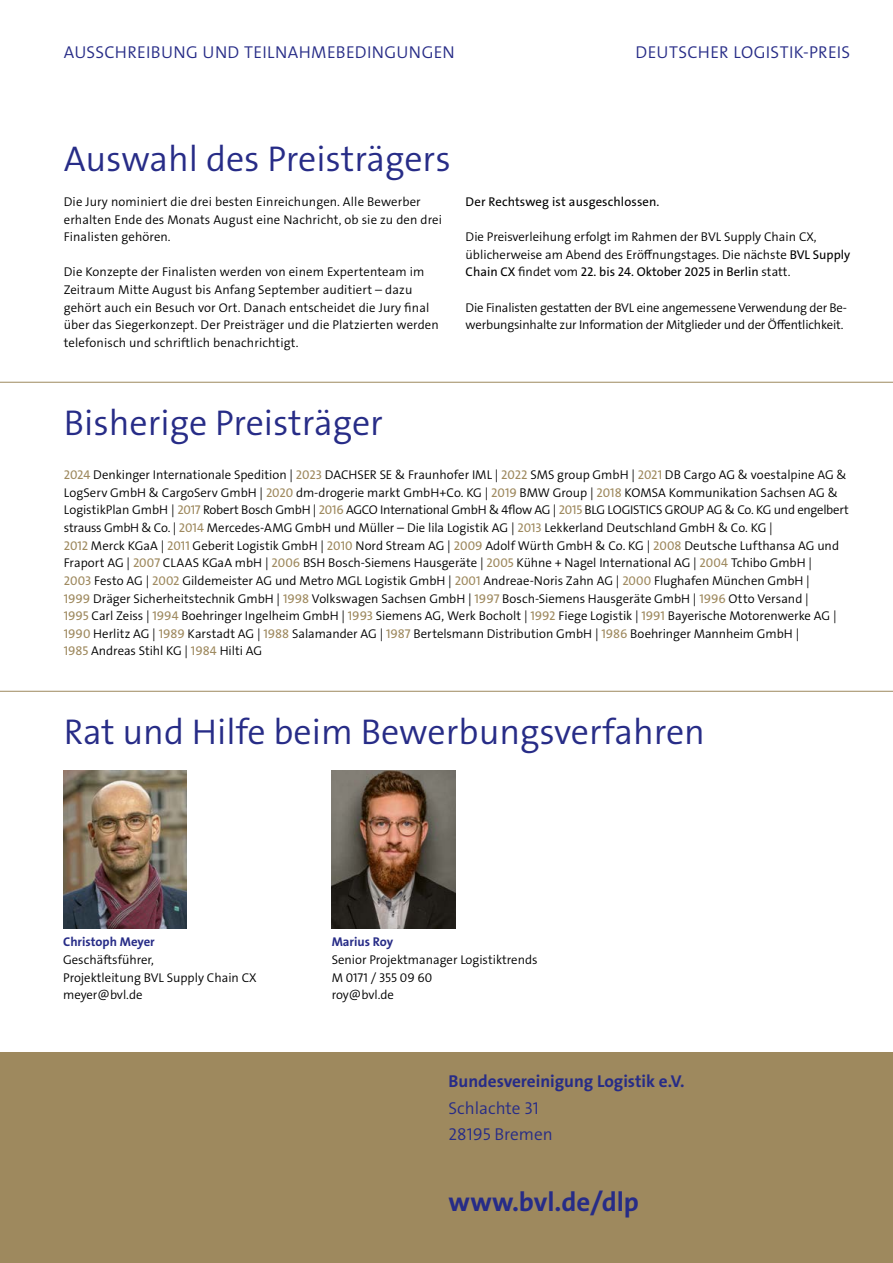
<style>
.page{position:relative;width:893px;height:1263px;background:#fff}
.page>*{position:absolute;margin:0;border:0;box-sizing:border-box;transform-origin:0 0}
.t1{font:36px "The Sans LP4 Se Lig";color:#272c87}
.t2{font:27px "The Sans LP7 Bld";color:#272c87}
.t3{font:17.25px/26.4px "The Sans LP4 Se Lig";letter-spacing:.015em;color:#272c87}
.t4{font:17.25px "The Sans LP7 Bld";color:#272c87}
.t5{font:12.75px/17.5px "The Sans LP4 Se Lig";color:#000}
.t6{font:12.75px "The Sans LP5 Plain";color:#000}
.t7{font:12.75px "The Sans LP7 Bld";color:#272c87}
.s1{font-family:"The Sans LP5 Plain"}
.s2{font-family:"The Sans LP4 Se Lig"}
.s3{font-family:"The Sans LP5 Plain";color:#9e895e}
</style>
<div class="page">
<div style="left:0;top:1052px;width:893px;height:211px;background:#9e895e"></div>
<hr style="left:0;top:382px;width:893px;height:1px;background:#9e895e">
<hr style="left:0;top:691px;width:893px;height:1px;background:#9e895e">
<img style="left:332px;top:770px;width:123px;height:159px">
<img style="left:63px;top:770px;width:124px;height:159px">
<h3 class="t3" style="left:64px;top:40px;width:392px">AUSSCHREIBUNG UND TEILNAHMEBEDINGUNGEN</h3>
<h3 class="t3" style="left:636px;top:40px;width:216px">DEUTSCHER LOGISTIK-PREIS</h3>
<h1 class="t1" style="left:64px;top:135px;width:388px">Auswahl des Preisträgers</h1>
<p class="t5" style="left:64px;top:193px;width:380px">Die Jury nominiert die drei besten Einreichungen. Alle Bewerber erhalten Ende des Monats August eine Nachricht, ob sie zu den drei<br>Finalisten gehören.</p>
<p class="t5" style="left:64px;top:263px;width:377px">Die Konzepte der Finalisten werden von einem Expertenteam im Zeitraum Mitte August bis Anfang September auditiert – dazu gehört auch ein Besuch vor Ort. Danach entscheidet die Jury final über das Siegerkonzept. Der Preisträger und die Platzierten werden telefonisch und schriftlich benachrichtigt.</p>
<p class="t6" style="left:466px;top:193px;width:195px">Der Rechtsweg ist ausgeschlossen.</p>
<p class="t5" style="left:466px;top:228px;width:386px">Die Preisverleihung erfolgt im Rahmen der BVL Supply Chain CX, üblicherweise am Abend des Eröffnungstages. Die nächste <span class="s1">BVL Supply</span></p>
<p class="t6" style="left:466px;top:264px;width:326px">Chain CX <span class="s2">findet vom</span> 22. bis 24. Oktober 2025 in Berlin <span class="s2">statt.</span></p>
<p class="t5" style="left:466px;top:299px;width:383px">Die Finalisten gestatten der BVL eine angemessene Verwendung der Be&shy;werbungsinhalte zur Information der Mitglieder und der Öffentlichkeit.</p>
<h1 class="t1" style="left:64px;top:400px;width:321px">Bisherige Preisträger</h1>
<p class="t5" style="left:64px;top:466px;width:787px"><span class="s3">2024</span> Denkinger Internationale Spedition | <span class="s3">2023</span> DACHSER SE &amp; Fraunhofer IML | <span class="s3">2022</span> SMS group GmbH | <span class="s3">2021</span> DB Cargo AG &amp; voestalpine AG &amp; LogServ GmbH &amp; CargoServ GmbH | <span class="s3">2020</span> dm-drogerie markt GmbH+Co. KG | <span class="s3">2019</span> BMW Group | <span class="s3">2018</span> KOMSA Kommunikation Sachsen AG &amp; LogistikPlan GmbH | <span class="s3">2017</span> Robert Bosch GmbH | <span class="s3">2016</span> AGCO International GmbH &amp; 4flow AG | <span class="s3">2015</span> BLG LOGISTICS GROUP AG &amp; Co. KG und engelbert strauss GmbH &amp; Co. | <span class="s3">2014</span> Mercedes-AMG GmbH und Müller – Die lila Logistik AG | <span class="s3">2013</span> Lekkerland Deutschland GmbH &amp; Co. KG |<br><span class="s3">2012</span> Merck KGaA | <span class="s3">2011</span> Geberit Logistik GmbH | <span class="s3">2010</span> Nord Stream AG | <span class="s3">2009</span> Adolf Würth GmbH &amp; Co. KG | <span class="s3">2008</span> Deutsche Lufthansa AG und Fraport AG | <span class="s3">2007</span> CLAAS KGaA mbH | <span class="s3">2006</span> BSH Bosch-Siemens Hausgeräte | <span class="s3">2005</span> Kühne + Nagel International AG | <span class="s3">2004</span> Tchibo GmbH |<br><span class="s3">2003</span> Festo AG | <span class="s3">2002</span> Gildemeister AG und Metro MGL Logistik GmbH | <span class="s3">2001</span> Andreae-Noris Zahn AG | <span class="s3">2000</span> Flughafen München GmbH |<br><span class="s3">1999</span> Dräger Sicherheitstechnik GmbH | <span class="s3">1998</span> Volkswagen Sachsen GmbH | <span class="s3">1997</span> Bosch-Siemens Hausgeräte GmbH | <span class="s3">1996</span> Otto Versand |<br><span class="s3">1995</span> Carl Zeiss | <span class="s3">1994</span> Boehringer Ingelheim GmbH | <span class="s3">1993</span> Siemens AG, Werk Bocholt | <span class="s3">1992</span> Fiege Logistik | <span class="s3">1991</span> Bayerische Motorenwerke AG | <span class="s3">1990</span> Herlitz AG | <span class="s3">1989</span> Karstadt AG | <span class="s3">1988</span> Salamander AG | <span class="s3">1987</span> Bertelsmann Distribution GmbH | <span class="s3">1986</span> Boehringer Mannheim GmbH |<br><span class="s3">1985</span> Andreas Stihl KG | <span class="s3">1984</span> Hilti AG</p>
<h1 class="t1" style="left:64px;top:708px;width:643px">Rat und Hilfe beim Bewerbungsverfahren</h1>
<p class="t7" style="left:63px;top:934px;width:93px">Christoph Meyer</p>
<p class="t5" style="left:63px;top:951px;width:195px">Geschäftsführer,<br>Projektleitung BVL Supply Chain CX meyer@bvl.de</p>
<p class="t7" style="left:332px;top:934px;width:63px">Marius Roy</p>
<p class="t5" style="left:332px;top:951px;width:207px">Senior Projektmanager Logistiktrends<br>M 0171 / 355 09 60<br>roy@bvl.de</p>
<h3 class="t4" style="left:449px;top:1070px;width:238px">Bundesvereinigung Logistik e.V.</h3>
<h3 class="t3" style="left:449px;top:1095px;width:106px">Schlachte 31<br>28195 Bremen</h3>
<h2 class="t2" style="left:449px;top:1184px;width:192px">www.bvl.de/dlp</h2>
</div>
